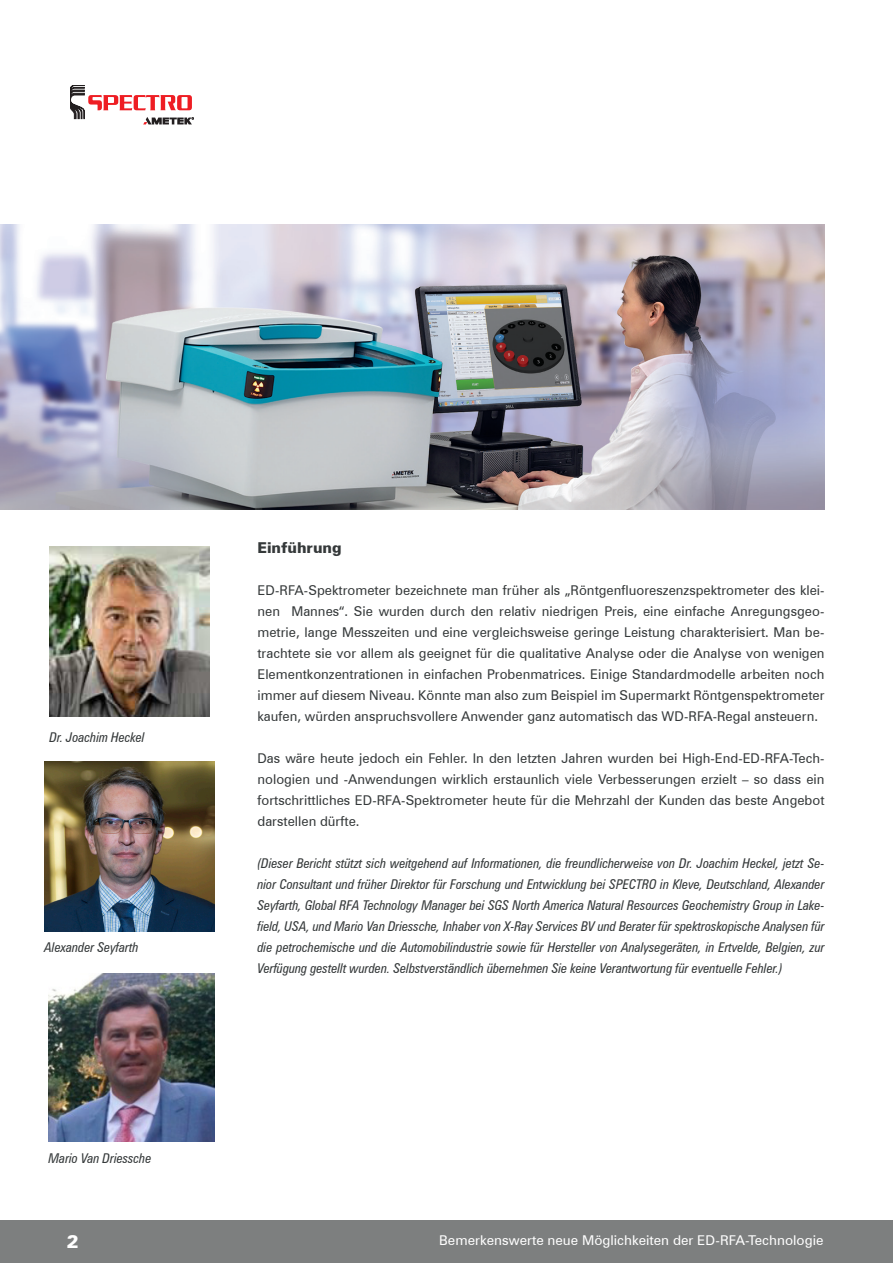
<style>
.page{position:relative;width:893px;height:1263px;background:#fff}
.page>*{position:absolute;margin:0;border:0;box-sizing:border-box;transform-origin:0 0}
.t1{font:900 18px "Zurich BT";color:#fff}
.t2{font:900 15px "Zurich BT";color:#35393a}
.t3{font:13.5px/21px "Zurich BT";color:#35393a;text-align:justify}
.t4{font:italic condensed 13.5px/21px "Zurich BT";color:#35393a;text-align:justify}
.t5{font:13.5px "Zurich BT";color:#fff}
</style>
<div class="page">
<div style="left:0;top:1220px;width:893px;height:43px;background:#7d7f7f"></div>
<svg style="left:70px;top:85px;width:124px;height:39px"></svg>
<img style="left:0;top:225px;width:824px;height:285px">
<img style="left:45px;top:761px;width:170px;height:170px">
<img style="left:50px;top:546px;width:160px;height:170px">
<img style="left:48px;top:973px;width:167px;height:168px">
<p class="t4" style="left:50px;top:727px;width:97px">Dr. Joachim Heckel</p>
<p class="t4" style="left:45px;top:937px;width:95px">Alexander Seyfarth</p>
<p class="t4" style="left:49px;top:1147px;width:104px">Mario Van Driessche</p>
<p class="t2" style="left:257px;top:539px;width:86px">Einführung</p>
<p class="t3" style="left:257px;top:580px;width:569px">ED-RFA-Spektrometer bezeichnete man früher als „Röntgenfluoreszenzspektrometer des klei&shy;nen Mannes“. Sie wurden durch den relativ niedrigen Preis, eine einfache Anregungsgeo&shy;metrie, lange Messzeiten und eine vergleichsweise geringe Leistung charakterisiert. Man be&shy;trachtete sie vor allem als geeignet für die qualitative Analyse oder die Analyse von wenigen Elementkonzentrationen in einfachen Probenmatrices. Einige Standardmodelle arbeiten noch immer auf diesem Niveau. Könnte man also zum Beispiel im Supermarkt Röntgenspektrometer kaufen, würden anspruchsvollere Anwender ganz automatisch das WD-RFA-Regal ansteuern.</p>
<p class="t3" style="left:257px;top:748px;width:569px">Das wäre heute jedoch ein Fehler. In den letzten Jahren wurden bei High-End-ED-RFA-Tech&shy;nologien und -Anwendungen wirklich erstaunlich viele Verbesserungen erzielt – so dass ein fortschrittliches ED-RFA-Spektrometer heute für die Mehrzahl der Kunden das beste Angebot darstellen dürfte.</p>
<p class="t4" style="left:257px;top:853px;width:569px">(Dieser Bericht stützt sich weitgehend auf Informationen, die freundlicherweise von Dr. Joachim Heckel, jetzt Se&shy;nior Consultant und früher Direktor für Forschung und Entwicklung bei SPECTRO in Kleve, Deutschland, Alexander Seyfarth, Global RFA Technology Manager bei SGS North America Natural Resources Geochemistry Group in Lake&shy;field, USA, und Mario Van Driessche, Inhaber von X-Ray Services BV und Berater für spektroskopische Analysen für die petrochemische und die Automobilindustrie sowie für Hersteller von Analysegeräten, in Ertvelde, Belgien, zur Verfügung gestellt wurden. Selbstverständlich übernehmen Sie keine Verantwortung für eventuelle Fehler.)</p>
<h1 class="t1" style="left:67px;top:1230px;width:13px">2</h1>
<p class="t5" style="left:439px;top:1232px;width:386px">Bemerkenswerte neue Möglichkeiten der ED-RFA-Technologie</p>
</div>
